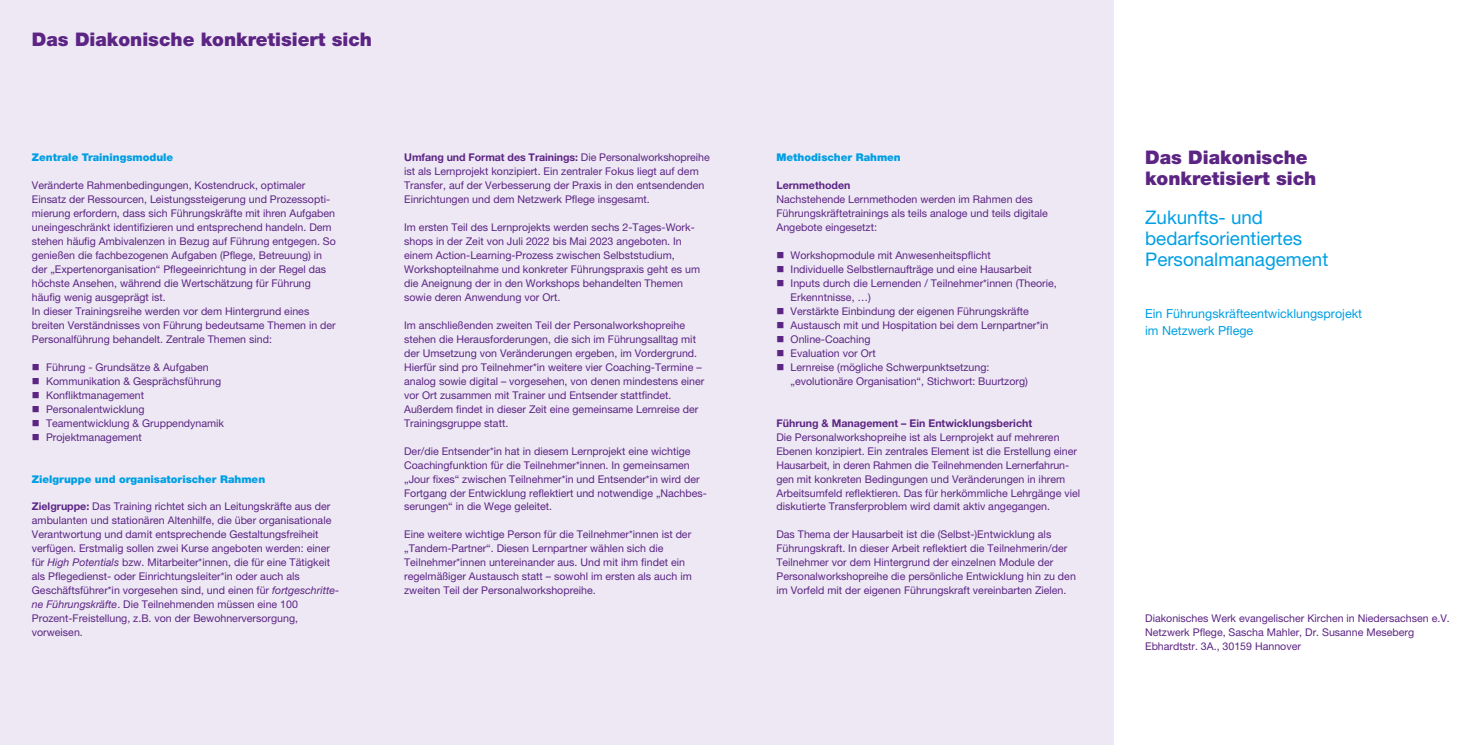
<style>
.page{position:relative;width:1482px;height:745px;background:#fff}
.page>*{position:absolute;margin:0;border:0;box-sizing:border-box;transform-origin:0 0}
.t1{font:900 18.75px/20.9px "Helvetica Neue LT Pro";color:#5c2483}
.t2{font:18.75px/20.9px "Helvetica Neue LT Pro";color:#009fe3}
.t3{font:12.5px/16.2px "Helvetica Neue LT Pro";color:#009fe3}
.t4{font:10.62px/14px "Helvetica Neue LT Pro";color:#5c2483}
.t5{font:900 10.62px "Helvetica Neue LT Pro";color:#009fe3}
.t6{font:700 10.62px "Helvetica Neue LT Pro";color:#5c2483}
.s1{font-weight:700}
.s2{font-style:italic}
</style>
<div class="page">
<div style="left:0;top:0;width:1113px;height:744px;background:#ede8f4"></div>
<h1 class="t1" style="left:32px;top:29px;width:341px">Das Diakonische konkretisiert sich</h1>
<p class="t5" style="left:32px;top:151px;width:143px">Zentrale Trainingsmodule</p>
<p class="t4" style="left:32px;top:178px;width:305px">Veränderte Rahmenbedingungen, Kostendruck, optimaler Einsatz der Ressourcen, Leistungssteigerung und Prozessopti&shy;mierung erfordern, dass sich Führungskräfte mit ihren Aufgaben uneingeschränkt identifizieren und entsprechend handeln. Dem stehen häufig Ambivalenzen in Bezug auf Führung entgegen. So genießen die fachbezogenen Aufgaben (Pflege, Betreuung) in der „Expertenorganisation“ Pflegeeinrichtung in der Regel das höchste Ansehen, während die Wertschätzung für Führung häufig wenig ausgeprägt ist.<br>In dieser Trainingsreihe werden vor dem Hintergrund eines breiten Verständnisses von Führung bedeutsame Themen in der Personalführung behandelt. Zentrale Themen sind:</p>
<p class="t4" style="left:32px;top:359px;width:178px">■ Führung - Grundsätze &amp; Aufgaben</p>
<p class="t4" style="left:32px;top:373px;width:191px">■ Kommunikation &amp; Gesprächsführung</p>
<p class="t4" style="left:32px;top:387px;width:114px">■ Konfliktmanagement</p>
<p class="t4" style="left:32px;top:401px;width:114px">■ Personalentwicklung</p>
<p class="t4" style="left:32px;top:415px;width:194px">■ Teamentwicklung &amp; Gruppendynamik</p>
<p class="t4" style="left:32px;top:429px;width:111px">■ Projektmanagement</p>
<p class="t5" style="left:32px;top:472px;width:235px">Zielgruppe und organisatorischer Rahmen</p>
<p class="t4" style="left:32px;top:499px;width:309px"><span class="s1">Zielgruppe:</span> Das Training richtet sich an Leitungskräfte aus der ambulanten und stationären Altenhilfe, die über organisationale Verantwortung und damit entsprechende Gestaltungsfreiheit verfügen. Erstmalig sollen zwei Kurse angeboten werden: einer für <span class="s2">High Potentials</span> bzw. Mitarbeiter*innen, die für eine Tätigkeit als Pflegedienst- oder Einrichtungsleiter*in oder auch als Geschäftsführer*in vorgesehen sind, und einen für <span class="s2">fortgeschritte&shy;ne Führungskräfte</span>. Die Teilnehmenden müssen eine 100<br>Prozent-Freistellung, z.B. von der Bewohnerversorgung, vorweisen.</p>
<p class="t4" style="left:404px;top:150px;width:307px"><span class="s1">Umfang und Format des Trainings:</span> Die Personalworkshopreihe ist als Lernprojekt konzipiert. Ein zentraler Fokus liegt auf dem Transfer, auf der Verbesserung der Praxis in den entsendenden Einrichtungen und dem Netzwerk Pflege insgesamt.</p>
<p class="t4" style="left:404px;top:220px;width:297px">Im ersten Teil des Lernprojekts werden sechs 2-Tages-Work&shy;shops in der Zeit von Juli 2022 bis Mai 2023 angeboten. In einem Action-Learning-Prozess zwischen Selbststudium, Workshopteilnahme und konkreter Führungspraxis geht es um die Aneignung der in den Workshops behandelten Themen sowie deren Anwendung vor Ort.</p>
<p class="t4" style="left:404px;top:318px;width:302px">Im anschließenden zweiten Teil der Personalworkshopreihe stehen die Herausforderungen, die sich im Führungsalltag mit der Umsetzung von Veränderungen ergeben, im Vordergrund.<br>Hierfür sind pro Teilnehmer*in weitere vier Coaching-Termine – analog sowie digital – vorgesehen, von denen mindestens einer vor Ort zusammen mit Trainer und Entsender stattfindet.<br>Außerdem findet in dieser Zeit eine gemeinsame Lernreise der Trainingsgruppe statt.</p>
<p class="t4" style="left:404px;top:443px;width:304px">Der/die Entsender*in hat in diesem Lernprojekt eine wichtige Coachingfunktion für die Teilnehmer*innen. In gemeinsamen „Jour fixes“ zwischen Teilnehmer*in und Entsender*in wird der Fortgang der Entwicklung reflektiert und notwendige „Nachbes&shy;serungen“ in die Wege geleitet.</p>
<p class="t4" style="left:404px;top:527px;width:289px">Eine weitere wichtige Person für die Teilnehmer*innen ist der „Tandem-Partner“. Diesen Lernpartner wählen sich die Teilnehmer*innen untereinander aus. Und mit ihm findet ein regelmäßiger Austausch statt – sowohl im ersten als auch im zweiten Teil der Personalworkshopreihe.</p>
<p class="t5" style="left:776px;top:151px;width:126px">Methodischer Rahmen</p>
<p class="t6" style="left:776px;top:179px;width:75px">Lernmethoden</p>
<p class="t4" style="left:776px;top:192px;width:273px">Nachstehende Lernmethoden werden im Rahmen des<br>Führungskräftetrainings als teils analoge und teils digitale<br>Angebote eingesetzt:</p>
<p class="t4" style="left:776px;top:248px;width:216px">■ Workshopmodule mit Anwesenheitspflicht</p>
<p class="t4" style="left:776px;top:262px;width:257px">■ Individuelle Selbstlernaufträge und eine Hausarbeit</p>
<p class="t4" style="left:790px;top:276px;width:268px;text-indent:-14px">■ Inputs durch die Lernenden / Teilnehmer*innen (Theorie,<br>Erkenntnisse, …)</p>
<p class="t4" style="left:776px;top:304px;width:254px">■ Verstärkte Einbindung der eigenen Führungskräfte</p>
<p class="t4" style="left:776px;top:318px;width:273px">■ Austausch mit und Hospitation bei dem Lernpartner*in</p>
<p class="t4" style="left:776px;top:332px;width:96px">■ Online-Coaching</p>
<p class="t4" style="left:776px;top:345px;width:101px">■ Evaluation vor Ort</p>
<p class="t4" style="left:790px;top:359px;width:239px;text-indent:-14px">■ Lernreise (mögliche Schwerpunktsetzung: „evolutionäre Organisation“, Stichwort: Buurtzorg)</p>
<p class="t6" style="left:776px;top:416px;width:257px">Führung &amp; Management – Ein Entwicklungsbericht</p>
<p class="t4" style="left:776px;top:429px;width:305px">Die Personalworkshopreihe ist als Lernprojekt auf mehreren Ebenen konzipiert. Ein zentrales Element ist die Erstellung einer Hausarbeit, in deren Rahmen die Teilnehmenden Lernerfahrun&shy;gen mit konkreten Bedingungen und Veränderungen in ihrem Arbeitsumfeld reflektieren. Das für herkömmliche Lehrgänge viel diskutierte Transferproblem wird damit aktiv angegangen.</p>
<p class="t4" style="left:776px;top:527px;width:301px">Das Thema der Hausarbeit ist die (Selbst-)Entwicklung als Führungskraft. In dieser Arbeit reflektiert die Teilnehmerin/der Teilnehmer vor dem Hintergrund der einzelnen Module der Personalworkshopreihe die persönliche Entwicklung hin zu den im Vorfeld mit der eigenen Führungskraft vereinbarten Zielen.</p>
<h1 class="t1" style="left:1144px;top:147px;width:173px">Das Diakonische konkretisiert sich</h1>
<h1 class="t2" style="left:1144px;top:206px;width:185px">Zukunfts- und bedarfsorientiertes<br>Personalmanagement</h1>
<p class="t3" style="left:1144px;top:305px;width:218px">Ein Führungskräfteentwicklungsprojekt im Netzwerk Pflege</p>
<p class="t4" style="left:1144px;top:610px;width:306px">Diakonisches Werk evangelischer Kirchen in Niedersachsen e.V.<br>Netzwerk Pflege, Sascha Mahler, Dr. Susanne Meseberg<br>Ebhardtstr. 3A., 30159 Hannover</p>
</div>
